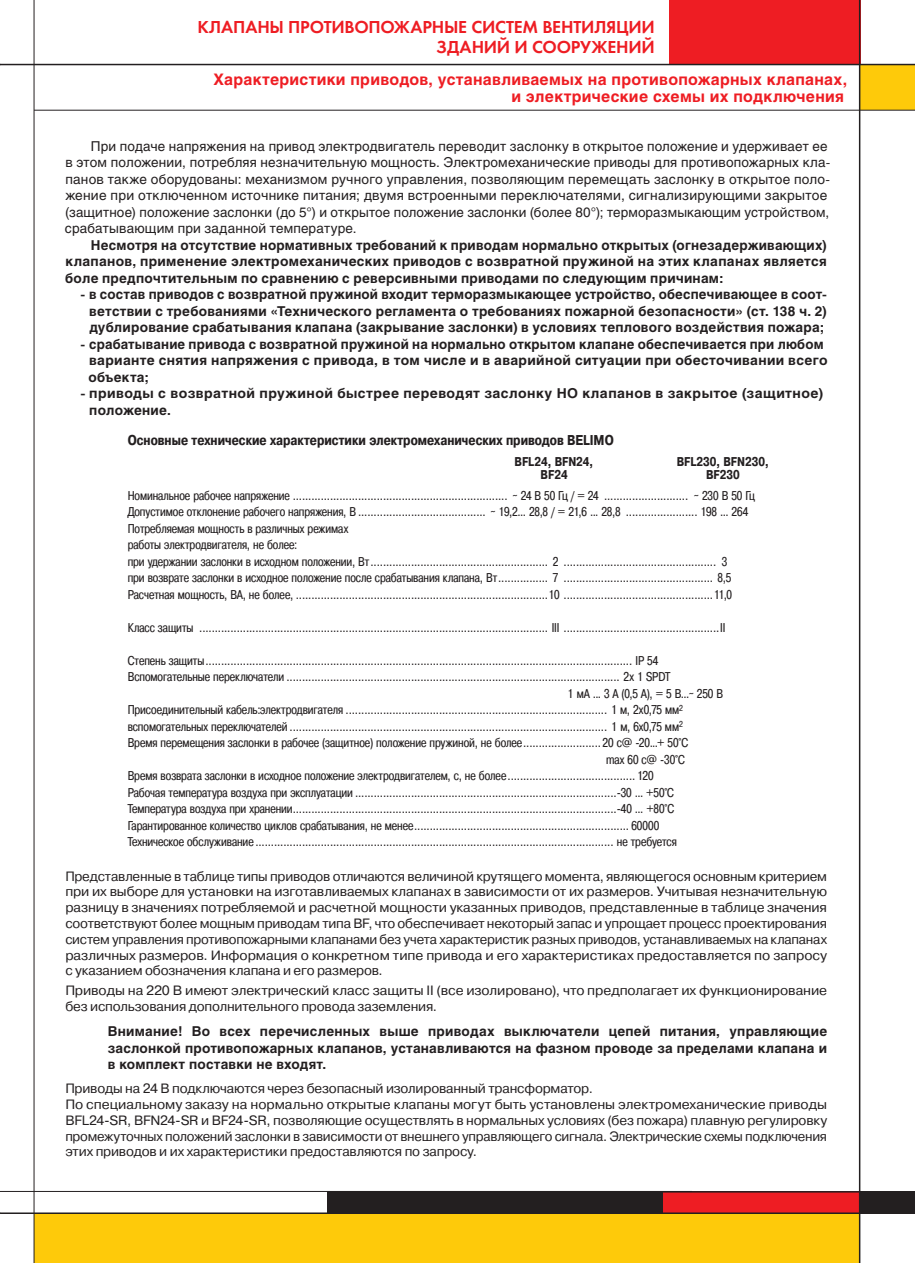
<style>
.page{position:relative;width:915px;height:1263px;background:#fff}
.page>*{position:absolute;margin:0;border:0;box-sizing:border-box;transform-origin:0 0}
.t1{font:18px/19.5px "Futura Demi C";letter-spacing:-.01em;color:#ee1d23;text-align:right}
.t2{font:700 15.75px/16.5px "Helios C";letter-spacing:.02em;color:#ee1d23;text-align:right}
.t3{font:700 14.25px "Pragmatica Cond C";color:#231f20}
.t4{font:13.5px/15.8px "Pragmatica C";letter-spacing:-.01em;color:#231f20}
.t5{font:700 13.5px/16.5px "Helios C";letter-spacing:.02em;color:#231f20;text-align:justify}
.t6{font:13.5px/16.5px "Helios C";letter-spacing:.015em;color:#231f20}
.t7{font:12.75px/16.5px "Pragmatica Cond C";letter-spacing:-.005em;color:#231f20}
.t8{font:700 12.75px "Pragmatica Cond C";color:#231f20}
</style>
<div class="page">
<div style="left:669px;top:0;width:191px;height:64px;background:#ee1d23"></div>
<div style="left:859px;top:65px;width:55px;height:45px;background:#feca0a"></div>
<div style="left:34px;top:1213px;width:825px;height:50px;background:#feca0a"></div>
<hr style="left:0;top:64px;width:914px;height:1px;background:#231f20">
<hr style="left:34px;top:0;width:1px;height:1263px;background:#231f20">
<div style="left:327px;top:1191px;width:587px;height:22px;background:#231f20"></div>
<div style="left:662px;top:1191px;width:197px;height:22px;background:#ee1d23"></div>
<hr style="left:0;top:1212px;width:914px;height:2px;background:#231f20">
<hr style="left:0;top:1191px;width:691px;height:1px;background:#231f20">
<hr style="left:662px;top:1191px;width:197px;height:1px;background:#231f20">
<hr style="left:858px;top:0;width:2px;height:1263px;background:#231f20">
<hr style="left:34px;top:110px;width:880px;height:1px;background:#231f20">
<h1 class="t1" style="left:197px;top:17px;width:459px">КЛАПАНЫ ПРОТИВОПОЖАРНЫЕ СИСТЕМ ВЕНТИЛЯЦИИ<br>ЗДАНИЙ И СООРУЖЕНИЙ</h1>
<p class="t2" style="left:213px;top:71px;width:634px">Характеристики приводов, устанавливаемых на противопожарных клапанах, и электрические схемы их подключения</p>
<p class="t6" style="left:65px;top:138px;width:766px;text-indent:26px">При подаче напряжения на привод электродвигатель переводит заслонку в открытое положение и удерживает ее в этом положении, потребляя незначительную мощность. Электромеханические приводы для противопожарных кла&shy;панов также оборудованы: механизмом ручного управления, позволяющим перемещать заслонку в открытое поло&shy;жение при отключенном источнике питания; двумя встроенными переключателями, сигнализирующими закрытое (защитное) положение заслонки (до 5°) и открытое положение заслонки (более 80°); терморазмыкающим устройством, срабатывающим при заданной температуре.</p>
<p class="t5" style="left:65px;top:237px;width:763px;text-indent:26px">Несмотря на отсутствие нормативных требований к приводам нормально открытых (огнезадерживающих) клапанов, применение электромеханических приводов с возвратной пружиной на этих клапанах является боле предпочтительным по сравнению с реверсивными приводами по следующим причинам:</p>
<p class="t5" style="left:89px;top:286px;width:739px;text-indent:-9px">- в состав приводов с возвратной пружиной входит терморазмыкающее устройство, обеспечивающее в соот&shy;ветствии с требованиями «Технического регламента о требованиях пожарной безопасности» (ст. 138 ч. 2) дублирование срабатывания клапана (закрывание заслонки) в условиях теплового воздействия пожара;</p>
<p class="t5" style="left:89px;top:336px;width:740px;text-align:left;text-indent:-8px">- срабатывание привода с возвратной пружиной на нормально открытом клапане обеспечивается при любом варианте снятия напряжения с привода, в том числе и в аварийной ситуации при обесточивании всего объекта;</p>
<p class="t5" style="left:89px;top:385px;width:735px;text-indent:-9px">- приводы с возвратной пружиной быстрее переводят заслонку НО клапанов в закрытое (защитное) положение.</p>
<p class="t3" style="left:128px;top:432px;width:487px">Основные технические характеристики электромеханических приводов BELIMO</p>
<p class="t8" style="left:514px;top:454px;width:80px">BFL24, BFN24,</p>
<p class="t8" style="left:676px;top:454px;width:94px">BFL230, BFN230,</p>
<p class="t8" style="left:540px;top:467px;width:28px">BF24</p>
<p class="t8" style="left:705px;top:467px;width:35px">BF230</p>
<p class="t7" style="left:128px;top:487px;width:628px">Номинальное рабочее напряжение ..................................................................... ~ 24 В 50 Гц / = 24 ........................... ~ 230 В 50 Гц Допустимое отклонение рабочего напряжения, В ......................................... ~ 19,2... 28,8 / = 21,6 ... 28,8 ....................... 198 ... 264<br>Потребляемая мощность в различных режимах<br>работы электродвигателя, не более:<br>при удержании заслонки в исходном положении, Вт......................................................... 2 ................................................. 3<br>при возврате заслонки в исходное положение после срабатывания клапана, Вт................ 7 ................................................ 8,5<br>Расчетная мощность, ВА, не более, .................................................................................10 ................................................11,0</p>
<p class="t7" style="left:128px;top:619px;width:599px">Класс защиты ................................................................................................................ III ..................................................II</p>
<p class="t7" style="left:128px;top:652px;width:532px">Степень защиты......................................................................................................................................... IP 54</p>
<p class="t7" style="left:128px;top:669px;width:544px">Вспомогательные переключатели ........................................................................................................... 2х 1 SPDT</p>
<p class="t7" style="left:567px;top:685px;width:157px">1 мА ... 3 А (0,5 А), = 5 В...~ 250 В</p>
<p class="t7" style="left:128px;top:702px;width:556px">Присоединительный кабель:электродвигателя .................................................................................... 1 м, 2х0,75 мм<sup>2</sup></p>
<p class="t7" style="left:128px;top:718px;width:556px">вспомогательных переключателей ...................................................................................................... 1 м, 6х0,75 мм<sup>2</sup></p>
<p class="t7" style="left:128px;top:735px;width:561px">Время перемещения заслонки в рабочее (защитное) положение пружиной, не более......................... 20 c@ -20...+ 50°С</p>
<p class="t7" style="left:605px;top:751px;width:80px">max 60 c@ -30°С</p>
<p class="t7" style="left:128px;top:768px;width:527px">Время возврата заслонки в исходное положение электродвигателем, с, не более......................................... 120</p>
<p class="t7" style="left:128px;top:784px;width:547px">Рабочая температура воздуха при эксплуатации ....................................................................................-30 ... +50°С</p>
<p class="t7" style="left:128px;top:801px;width:547px">Температура воздуха при хранении........................................................................................................-40 ... +80°С</p>
<p class="t7" style="left:128px;top:817px;width:533px">Гарантированное количество циклов срабатывания, не менее..................................................................... 60000</p>
<p class="t7" style="left:128px;top:834px;width:550px">Техническое обслуживание ................................................................................................................... не требуется</p>
<p class="t4" style="left:65px;top:868px;width:763px;text-align:justify">Представленные в таблице типы приводов отличаются величиной крутящего момента, являющегося основным критерием при их выборе для установки на изготавливаемых клапанах в зависимости от их размеров. Учитывая незначительную разницу в значениях потребляемой и расчетной мощности указанных приводов, представленные в таблице значения соответствуют более мощным приводам типа BF, что обеспечивает некоторый запас и упрощает процесс проектирования систем управления противопожарными клапанами без учета характеристик разных приводов, устанавливаемых на клапанах различных размеров. Информация о конкретном типе привода и его характеристиках предоставляется по запросу с указанием обозначения клапана и его размеров.</p>
<p class="t4" style="left:65px;top:983px;width:763px">Приводы на 220 В имеют электрический класс защиты II (все изолировано), что предполагает их функционирование без использования дополнительного провода заземления.</p>
<p class="t5" style="left:108px;top:1023px;width:720px">Внимание! Во всех перечисленных выше приводах выключатели цепей питания, управляющие заслонкой противопожарных клапанов, устанавливаются на фазном проводе за пределами клапана и в комплект поставки не входят.</p>
<p class="t4" style="left:65px;top:1081px;width:763px">Приводы на 24 В подключаются через безопасный изолированный трансформатор.<br>По специальному заказу на нормально открытые клапаны могут быть установлены электромеханические приводы BFL24-SR, BFN24-SR и BF24‑SR, позволяющие осуществлять в нормальных условиях (без пожара) плавную регулировку промежуточных положений заслонки в зависимости от внешнего управляющего сигнала. Электрические схемы подключения этих приводов и их характеристики предоставляются по запросу.</p>
</div>
